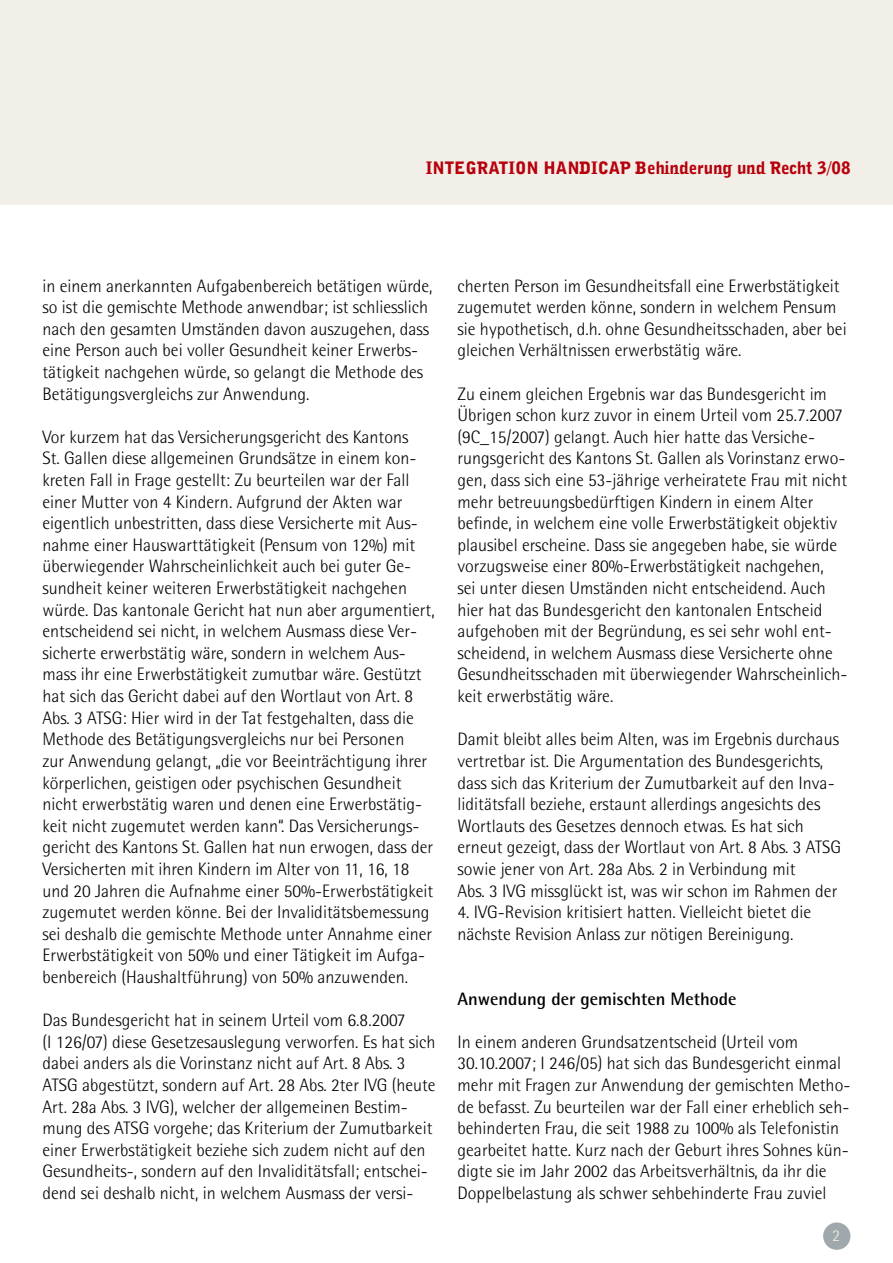
<style>
.page{position:relative;width:893px;height:1263px;background:#fff}
.page>*{position:absolute;margin:0;border:0;box-sizing:border-box;transform-origin:0 0}
.t1{font:300 18px/21.6px "Agfa Rotis Semisans";color:#000}
.t2{font:700 18px "Agfa Rotis Semisans";color:#000}
.t3{font:900 17.1px "Avid Gothic";color:#b7000c}
</style>
<div class="page">
<div style="left:0;top:0;width:893px;height:205px;background:#f1efe7"></div>
<div style="left:823px;top:1222px;width:27px;height:28px;background:#9fa8ac;border-radius:50%"></div>
<p class="t3" style="left:426px;top:156px;width:426px">INTEGRATION HANDICAP Behinderung und Recht 3/08</p>
<p class="t1" style="left:43px;top:275px;width:391px">in einem anerkannten Aufgabenbereich betätigen würde, so ist die gemischte Methode anwendbar; ist schliesslich nach den gesamten Umständen davon auszugehen, dass eine Person auch bei voller Gesundheit keiner Erwerbs&shy;tätigkeit nachgehen würde, so gelangt die Methode des Betätigungsvergleichs zur Anwendung.</p>
<p class="t1" style="left:43px;top:426px;width:394px">Vor kurzem hat das Versicherungsgericht des Kantons<br>St. Gallen diese allgemeinen Grundsätze in einem kon&shy;kreten Fall in Frage gestellt: Zu beurteilen war der Fall einer Mutter von 4 Kindern. Aufgrund der Akten war eigentlich unbestritten, dass diese Versicherte mit Aus&shy;nahme einer Hauswarttätigkeit (Pensum von 1 2%) mit überwiegender Wahrscheinlichkeit auch bei guter Ge&shy;sundheit keiner weiteren Erwerbstätigkeit nachgehen würde. Das kantonale Gericht hat nun aber argumentiert, entscheidend sei nicht, in welchem Ausmass diese Ver&shy;sicherte erwerbstätig wäre, sondern in welchem Aus&shy;mass ihr eine Erwerbstätigkeit zumutbar wäre. Gestützt hat sich das Gericht dabei auf den Wortlaut von Art. 8<br>Abs. 3 ATSG: Hier wird in der Tat festgehalten, dass die Methode des Betätigungsvergleichs nur bei Personen<br>zur Anwendung gelangt, „die vor Beeinträchtigung ihrer körperlichen, geistigen oder psychischen Gesundheit nicht erwerbstätig waren und denen eine Erwerbstätig&shy;keit nicht zugemutet werden kann“. Das Versicherungs&shy;gericht des Kantons St. Gallen hat nun erwogen, dass der Versicherten mit ihren Kindern im Alter von 11 , 1 6, 1 8 und 20 Jahren die Aufnahme einer 50%-Erwerbstätigkeit zugemutet werden könne. Bei der Invaliditätsbemessung sei deshalb die gemischte Methode unter Annahme einer Erwerbstätigkeit von 50% und einer Tätigkeit im Aufga&shy;benbereich (Haushaltführung) von 50% anzuwenden.</p>
<p class="t1" style="left:43px;top:1009px;width:395px">Das Bundesgericht hat in seinem Urteil vom 6.8.2007<br>(I 1 26/07) diese Gesetzesauslegung verworfen. Es hat sich dabei anders als die Vorinstanz nicht auf Art. 8 Abs. 3<br>ATSG abgestützt, sondern auf Art. 28 Abs. 2ter IVG (heute Art. 28a Abs. 3 IVG), welcher der allgemeinen Bestim&shy;mung des ATSG vorgehe; das Kriterium der Zumutbarkeit einer Erwerbstätigkeit beziehe sich zudem nicht auf den Gesundheits-, sondern auf den Invaliditätsfall; entschei&shy;dend sei deshalb nicht, in welchem Ausmass der versi-</p>
<p class="t1" style="left:458px;top:275px;width:391px">cherten Person im Gesundheitsfall eine Erwerbstätigkeit zugemutet werden könne, sondern in welchem Pensum sie hypothetisch, d.h. ohne Gesundheitsschaden, aber bei gleichen Verhältnissen erwerbstätig wäre.</p>
<p class="t1" style="left:458px;top:383px;width:391px">Zu einem gleichen Ergebnis war das Bundesgericht im Übrigen schon kurz zuvor in einem Urteil vom 25.7.2007 (9C_1 5/2007) gelangt. Auch hier hatte das Versiche&shy;rungsgericht des Kantons St. Gallen als Vorinstanz erwo&shy;gen, dass sich eine 53-jährige verheiratete Frau mit nicht mehr betreuungsbedürftigen Kindern in einem Alter befinde, in welchem eine volle Erwerbstätigkeit objektiv plausibel erscheine. Dass sie angegeben habe, sie würde vorzugsweise einer 80%-Erwerbstätigkeit nachgehen,<br>sei unter diesen Umständen nicht entscheidend. Auch hier hat das Bundesgericht den kantonalen Entscheid aufgehoben mit der Begründung, es sei sehr wohl ent&shy;scheidend, in welchem Ausmass diese Versicherte ohne Gesundheitsschaden mit überwiegender Wahrscheinlich&shy;keit erwerbstätig wäre.</p>
<p class="t1" style="left:458px;top:728px;width:385px">Damit bleibt alles beim Alten, was im Ergebnis durchaus vertretbar ist. Die Argumentation des Bundesgerichts, dass sich das Kriterium der Zumutbarkeit auf den Inva&shy;liditätsfall beziehe, erstaunt allerdings angesichts des Wortlauts des Gesetzes dennoch etwas. Es hat sich erneut gezeigt, dass der Wortlaut von Art. 8 Abs. 3 ATSG sowie jener von Art. 28a Abs. 2 in Verbindung mit<br>Abs. 3 IVG missglückt ist, was wir schon im Rahmen der</p>
<p class="t1" style="left:458px;top:901px;width:355px">4. IVG-Revision kritisiert hatten. Vielleicht bietet die nächste Revision Anlass zur nötigen Bereinigung.</p>
<p class="t2" style="left:458px;top:987px;width:280px">Anwendung der gemischten Methode</p>
<p class="t1" style="left:458px;top:1031px;width:394px">In einem anderen Grundsatzentscheid (Urteil vom<br>30.1 0.2007; I 246/05) hat sich das Bundesgericht einmal mehr mit Fragen zur Anwendung der gemischten Metho&shy;de befasst. Zu beurteilen war der Fall einer erheblich seh&shy;behinderten Frau, die seit 1 988 zu 1 00% als Telefonistin gearbeitet hatte. Kurz nach der Geburt ihres Sohnes kün&shy;digte sie im Jahr 2002 das Arbeitsverhältnis, da ihr die Doppelbelastung als schwer sehbehinderte Frau zuviel</p>
</div>
